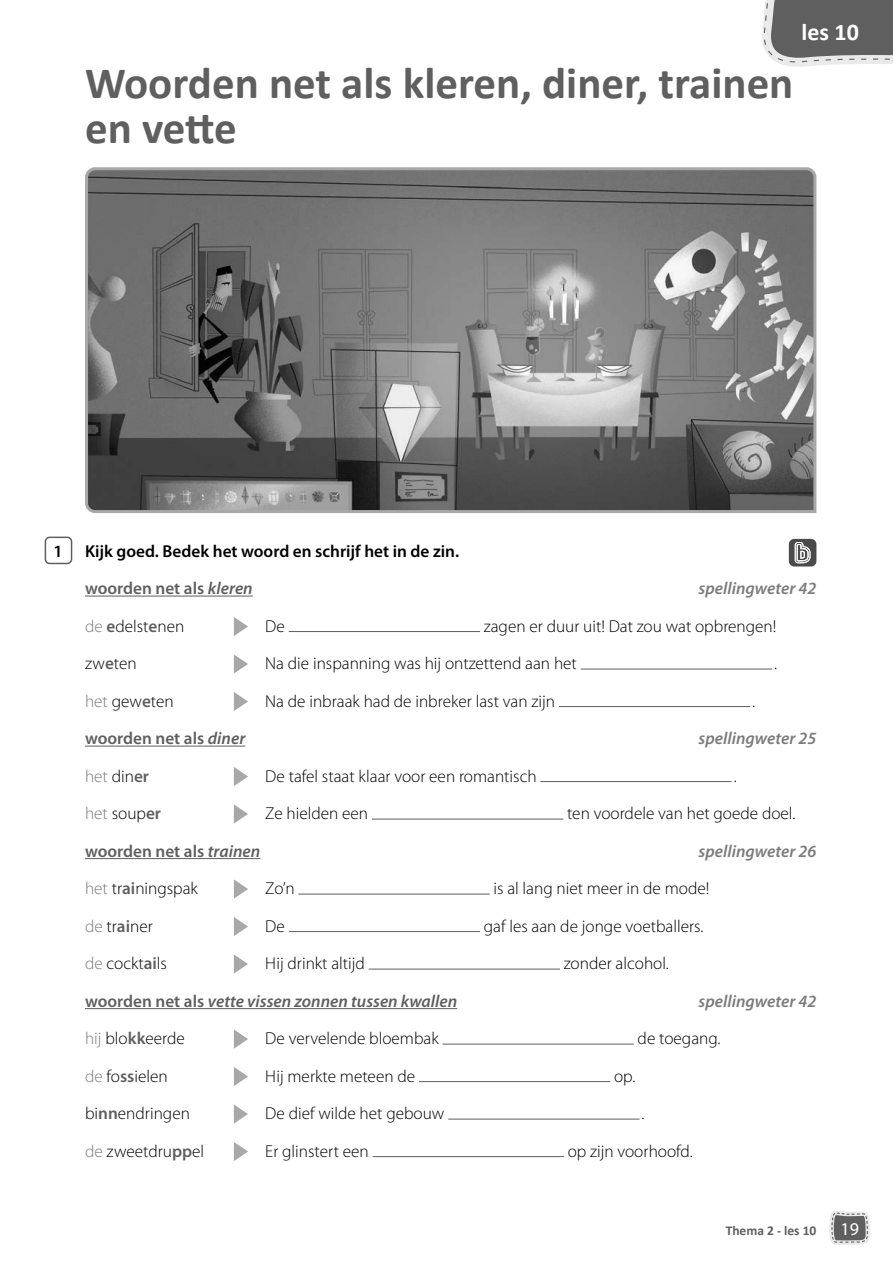
<style>
.page{position:relative;width:893px;height:1263px;background:#fff}
.page>*{position:absolute;margin:0;border:0;box-sizing:border-box;transform-origin:0 0}
.t1{font:700 45px/45px "Calibri";color:#5f5f5f}
.t2{font:700 24px "Calibri";color:#fff}
.t3{font:18px "Myriad Pro";color:#fff}
.t4{font:300 17.25px "Myriad Pro";color:#000}
.t5{font:600 17.25px/37.5px "Myriad Pro";color:#000}
.t6{font:italic 600 17.25px "Myriad Pro";color:#7c7c7c}
.t7{font:italic 600 17.25px "Myriad Pro";color:#5f5f5f}
.t8{font:600 17.25px "Myriad Pro";color:#5f5f5f}
.t9{font:300 17.25px "Myriad Pro";color:#7c7c7c}
.t10{font:700 13.5px "Calibri";color:#5f5f5f}
.s1{color:#5f5f5f}
.s2{font-style:italic;color:#5f5f5f}
.s3{color:#7c7c7c}
.s4{font-weight:600;color:#5f5f5f}
.s5{font-style:italic}
.s6{color:#000}
.s7{font-style:normal}
</style>
<div class="page">
<svg style="left:762px;top:0;width:131px;height:67px;background:#7f7f7f"></svg>
<svg style="left:829px;top:1211px;width:41px;height:34px"></svg>
<hr style="left:85px;top:596px;width:168px;height:1px;background:#5f5f5f">
<hr style="left:85px;top:746px;width:160px;height:1px;background:#5f5f5f">
<hr style="left:85px;top:858px;width:175px;height:1px;background:#5f5f5f">
<hr style="left:85px;top:1008px;width:372px;height:1px;background:#5f5f5f">
<svg style="left:85px;top:167px;width:732px;height:346px;background:#787878"></svg>
<svg style="left:234px;top:617px;width:14px;height:19px"></svg>
<hr style="left:289px;top:631px;width:191px;height:1px;background:#5f5f5f">
<svg style="left:234px;top:654px;width:14px;height:20px"></svg>
<hr style="left:581px;top:669px;width:191px;height:1px;background:#5f5f5f">
<svg style="left:234px;top:692px;width:14px;height:19px"></svg>
<hr style="left:559px;top:706px;width:191px;height:1px;background:#5f5f5f">
<svg style="left:234px;top:767px;width:14px;height:19px"></svg>
<hr style="left:540px;top:781px;width:192px;height:1px;background:#5f5f5f">
<svg style="left:234px;top:804px;width:14px;height:20px"></svg>
<hr style="left:372px;top:819px;width:191px;height:1px;background:#5f5f5f">
<svg style="left:234px;top:879px;width:14px;height:20px"></svg>
<hr style="left:298px;top:894px;width:192px;height:1px;background:#5f5f5f">
<svg style="left:234px;top:917px;width:14px;height:19px"></svg>
<hr style="left:289px;top:931px;width:191px;height:1px;background:#5f5f5f">
<svg style="left:234px;top:954px;width:14px;height:20px"></svg>
<hr style="left:369px;top:969px;width:191px;height:1px;background:#5f5f5f">
<svg style="left:234px;top:1029px;width:14px;height:20px"></svg>
<hr style="left:442px;top:1044px;width:192px;height:1px;background:#5f5f5f">
<svg style="left:234px;top:1067px;width:14px;height:19px"></svg>
<hr style="left:419px;top:1081px;width:191px;height:1px;background:#5f5f5f">
<svg style="left:234px;top:1104px;width:14px;height:20px"></svg>
<hr style="left:448px;top:1119px;width:192px;height:1px;background:#5f5f5f">
<svg style="left:234px;top:1142px;width:14px;height:19px"></svg>
<hr style="left:373px;top:1156px;width:191px;height:1px;background:#5f5f5f">
<div style="left:45px;top:537px;width:27px;height:27px;border:2px solid #5f5f5f;border-radius:4px"></div>
<svg style="left:789px;top:539px;width:27px;height:27px"></svg>
<h1 class="t1" style="left:85px;top:60px;width:710px">Woorden net als kleren, diner, trainen en vette</h1>
<h2 class="t2" style="left:802px;top:16px;width:59px">les 10</h2>
<p class="t5" style="left:54px;top:533px;width:11px">1</p>
<p class="t5" style="left:85px;top:533px;width:376px">Kijk goed. Bedek het woord en schrijf het in de zin. <span class="s1">woorden net als</span> <span class="s2">kleren</span></p>
<p class="t6" style="left:699px;top:579px;width:119px">spellingweter 42</p>
<p class="t4" style="left:85px;top:617px;width:101px"><span class="s3">de</span> <span class="s4">e</span>delst<span class="s4">e</span>nen</p>
<p class="t4" style="left:265px;top:617px;width:21px">De</p>
<p class="t4" style="left:484px;top:617px;width:294px">zagen er duur uit! Dat zou wat opbrengen!</p>
<p class="t4" style="left:85px;top:654px;width:53px">zw<span class="s4">e</span>ten</p>
<p class="t4" style="left:265px;top:654px;width:313px">Na die inspanning was hij ontzettend aan het</p>
<p class="t4" style="left:774px;top:654px;width:5px">.</p>
<p class="t4" style="left:85px;top:692px;width:90px"><span class="s3">het</span> gew<span class="s4">e</span>ten</p>
<p class="t4" style="left:265px;top:692px;width:291px">Na de inbraak had de inbreker last van zijn</p>
<p class="t4" style="left:752px;top:692px;width:5px">.</p>
<p class="t8" style="left:85px;top:729px;width:162px">woorden net als <span class="s5">diner</span></p>
<p class="t6" style="left:699px;top:729px;width:119px">spellingweter 25</p>
<p class="t9" style="left:85px;top:767px;width:65px">het <span class="s6">din</span><span class="s4">er</span></p>
<p class="t4" style="left:265px;top:767px;width:273px">De tafel staat klaar voor een romantisch</p>
<p class="t4" style="left:734px;top:767px;width:5px">.</p>
<p class="t4" style="left:85px;top:804px;width:78px"><span class="s3">het</span> soup<span class="s4">er</span></p>
<p class="t4" style="left:265px;top:804px;width:104px">Ze hielden een</p>
<p class="t4" style="left:567px;top:804px;width:230px">ten voordele van het goede doel.</p>
<p class="t8" style="left:85px;top:841px;width:177px">woorden net als <span class="s5">trainen</span></p>
<p class="t6" style="left:699px;top:842px;width:119px">spellingweter 26</p>
<p class="t4" style="left:85px;top:879px;width:114px"><span class="s3">het</span> tr<span class="s4">ai</span>ningspak</p>
<p class="t4" style="left:265px;top:879px;width:31px">Zo’n</p>
<p class="t4" style="left:493px;top:879px;width:217px">is al lang niet meer in de mode!</p>
<p class="t4" style="left:85px;top:917px;width:69px"><span class="s3">de</span> tr<span class="s4">ai</span>ner</p>
<p class="t4" style="left:265px;top:917px;width:21px">De</p>
<p class="t4" style="left:484px;top:917px;width:221px">gaf les aan de jonge voetballers.</p>
<p class="t4" style="left:85px;top:954px;width:83px"><span class="s3">de</span> cockt<span class="s4">ai</span>ls</p>
<p class="t4" style="left:265px;top:954px;width:101px">Hij drinkt altijd</p>
<p class="t4" style="left:564px;top:954px;width:107px">zonder alcohol.</p>
<p class="t7" style="left:85px;top:992px;width:374px"><span class="s7">woorden net als</span> vette vissen zonnen tussen kwallen</p>
<p class="t6" style="left:699px;top:992px;width:119px">spellingweter 42</p>
<p class="t4" style="left:85px;top:1029px;width:101px"><span class="s3">hij</span> blo<span class="s4">kk</span>eerde</p>
<p class="t4" style="left:265px;top:1029px;width:175px">De vervelende bloembak</p>
<p class="t4" style="left:638px;top:1029px;width:84px">de toegang.</p>
<p class="t4" style="left:85px;top:1067px;width:84px"><span class="s3">de</span> fo<span class="s4">ss</span>ielen</p>
<p class="t4" style="left:265px;top:1067px;width:151px">Hij merkte meteen de</p>
<p class="t4" style="left:614px;top:1067px;width:23px">op.</p>
<p class="t4" style="left:85px;top:1104px;width:106px">bi<span class="s4">nn</span>endringen</p>
<p class="t4" style="left:265px;top:1104px;width:181px">De dief wilde het gebouw</p>
<p class="t4" style="left:641px;top:1104px;width:5px">.</p>
<p class="t4" style="left:85px;top:1142px;width:121px"><span class="s3">de</span> zweetdru<span class="s4">pp</span>el</p>
<p class="t4" style="left:265px;top:1142px;width:105px">Er glinstert een</p>
<p class="t4" style="left:568px;top:1142px;width:127px">op zijn voorhoofd.</p>
<p class="t10" style="left:726px;top:1222px;width:92px">Thema 2 - les 10</p>
<p class="t3" style="left:840px;top:1219px;width:20px">19</p>
</div>
